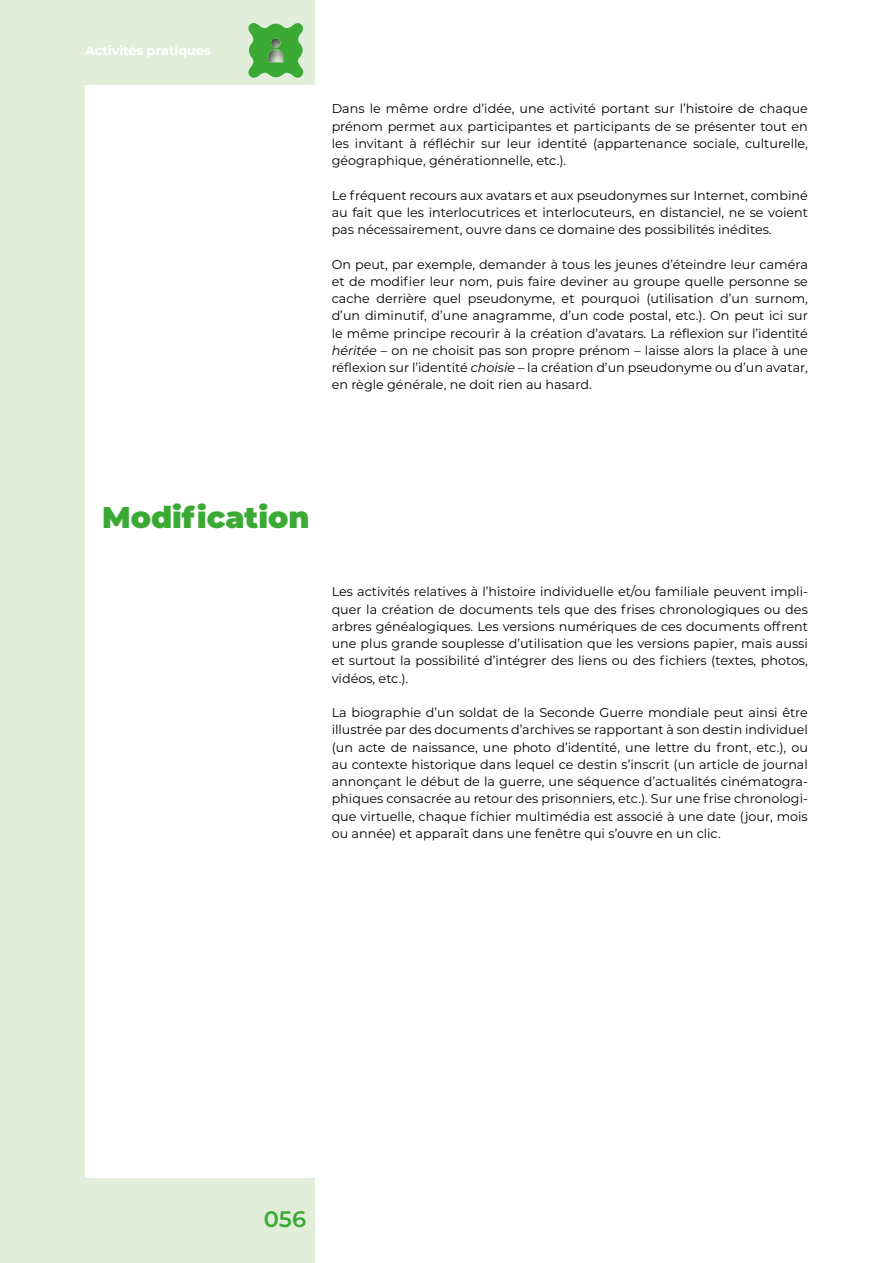
<style>
.page{position:relative;width:893px;height:1263px;background:#fff}
.page>*{position:absolute;margin:0;border:0;box-sizing:border-box;transform-origin:0 0}
.t1{font:900 30px "Montserrat";color:#3aaa35}
.t2{font:600 22.5px "Montserrat";color:#3aaa35}
.t3{font:12.75px/17.2px "Montserrat";color:#000;text-align:justify}
.t4{font:700 12.75px "Montserrat";color:#fff}
.s1{font-style:italic}
</style>
<div class="page">
<div style="left:0;top:0;width:315px;height:1263px;background:#e2eeda"></div>
<div style="left:85px;top:85px;width:230px;height:1092px;background:#fff"></div>
<svg style="left:248px;top:23px;width:56px;height:55px"></svg>
<p class="t4" style="left:85px;top:41px;width:127px">Activités pratiques</p>
<p class="t3" style="left:332px;top:100px;width:478px">Dans le même ordre d’idée, une activité portant sur l’histoire de chaque prénom permet aux participantes et participants de se présenter tout en les invitant à réfléchir sur leur identité (appartenance sociale, culturelle, géographique, générationnelle, etc.).</p>
<p class="t3" style="left:332px;top:186px;width:478px">Le fréquent recours aux avatars et aux pseudonymes sur Internet, combiné au fait que les interlocutrices et interlocuteurs, en distanciel, ne se voient pas nécessairement, ouvre dans ce domaine des possibilités inédites.</p>
<p class="t3" style="left:332px;top:255px;width:478px">On peut, par exemple, demander à tous les jeunes d’éteindre leur caméra et de modifier leur nom, puis faire deviner au groupe quelle personne se cache derrière quel pseudonyme, et pourquoi (utilisation d’un surnom, d’un diminutif, d’une anagramme, d’un code postal, etc.). On peut ici sur le même principe recourir à la création d’avatars. La réflexion sur l’identité <span class="s1">héritée</span> – on ne choisit pas son propre prénom – laisse alors la place à une réflexion sur l’identité <span class="s1">choisie</span> – la création d’un pseudonyme ou d’un avatar, en règle générale, ne doit rien au hasard.</p>
<h1 class="t1" style="left:102px;top:495px;width:209px">Modification</h1>
<p class="t3" style="left:332px;top:583px;width:478px">Les activités relatives à l’histoire individuelle et/ou familiale peuvent impli&shy;quer la création de documents tels que des frises chronologiques ou des arbres généalogiques. Les versions numériques de ces documents offrent une plus grande souplesse d’utilisation que les versions papier, mais aussi et surtout la possibilité d’intégrer des liens ou des fichiers (textes, photos, vidéos, etc.).</p>
<p class="t3" style="left:332px;top:703px;width:478px">La biographie d’un soldat de la Seconde Guerre mondiale peut ainsi être illustrée par des documents d’archives se rapportant à son destin individuel (un acte de naissance, une photo d’identité, une lettre du front, etc.), ou au contexte historique dans lequel ce destin s’inscrit (un article de journal annonçant le début de la guerre, une séquence d’actualités cinématogra&shy;phiques consacrée au retour des prisonniers, etc.). Sur une frise chronologi&shy;que virtuelle, chaque fichier multimédia est associé à une date (jour, mois ou année) et apparaît dans une fenêtre qui s’ouvre en un clic.</p>
<h2 class="t2" style="left:264px;top:1203px;width:44px">056</h2>
</div>
